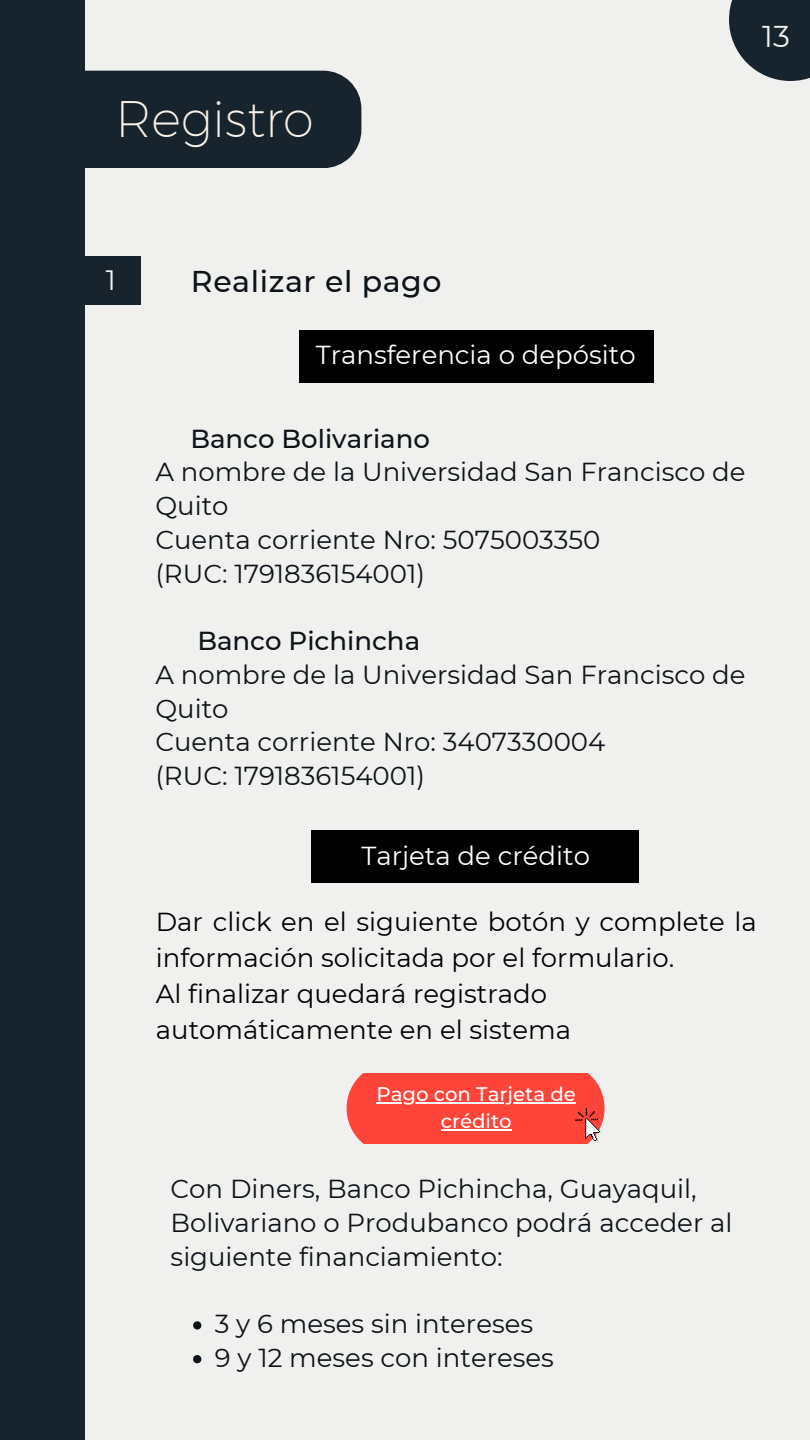
<style>
.page{position:relative;width:810px;height:1440px;background:#f0f0ee}
.page>*{position:absolute;margin:0;border:0;box-sizing:border-box;transform-origin:0 0}
.t1{font:300 50px "Kief Montaser Extra";color:#faf2e9}
.t2{font:500 30px "Montserrat";letter-spacing:.02em;color:#0c1319}
.t3{font:30px "Montserrat";color:#f0f0ee}
.t4{font:28px "Montserrat";color:#f0f0ee}
.t5{font:26px/33.8px "Montserrat";color:#0c1319}
.t6{font:26px/36px "Montserrat";color:#000}
.t7{font:26px "Montserrat";color:#fff}
.t8{font:500 26px "Montserrat";color:#0c1319}
.t9{font:500 19.7px/27px "Montserrat";color:#fff;text-align:center}
</style>
<div class="page">
<div style="left:347px;top:1073px;width:258px;height:71px;background:#ff443a"></div>
<hr style="left:377px;top:1102px;width:199px;height:2px;background:#fff">
<hr style="left:441px;top:1129px;width:71px;height:2px;background:#fff">
<img style="left:575px;top:1108px;width:30px;height:36px">
<div style="left:85px;top:257px;width:56px;height:48px;background:#17242d"></div>
<div style="left:0;top:0;width:85px;height:1440px;background:#17242d"></div>
<div style="left:299px;top:331px;width:354px;height:52px;background:#000"></div>
<svg style="left:193px;top:1321px;width:8px;height:9px"></svg>
<svg style="left:193px;top:1355px;width:8px;height:8px"></svg>
<div style="left:311px;top:830px;width:327px;height:52px;background:#000"></div>
<div style="left:729px;top:0;width:81px;height:81px;background:#17242d"></div>
<div style="left:85px;top:71px;width:276px;height:97px;background:#17242d"></div>
<p class="t1" style="left:116px;top:89px;width:200px">Registro</p>
<p class="t3" style="left:762px;top:18px;width:29px">13</p>
<p class="t4" style="left:106px;top:263px;width:12px">1</p>
<p class="t2" style="left:191px;top:263px;width:252px">Realizar el pago</p>
<p class="t7" style="left:316px;top:339px;width:321px">Transferencia o depósito</p>
<p class="t8" style="left:190px;top:423px;width:241px">Banco Bolivariano</p>
<p class="t5" style="left:155px;top:455px;width:592px">A nombre de la Universidad San Francisco de<br>Quito</p>
<p class="t5" style="left:155px;top:523px;width:447px">Cuenta corriente Nro: 5075003350</p>
<p class="t5" style="left:155px;top:556px;width:271px">(RUC: 1791836154001)</p>
<p class="t8" style="left:197px;top:625px;width:224px">Banco Pichincha</p>
<p class="t5" style="left:155px;top:658px;width:592px">A nombre de la Universidad San Francisco de<br>Quito</p>
<p class="t5" style="left:155px;top:725px;width:451px">Cuenta corriente Nro: 3407330004</p>
<p class="t5" style="left:155px;top:759px;width:271px">(RUC: 1791836154001)</p>
<p class="t7" style="left:361px;top:840px;width:230px">Tarjeta de crédito</p>
<p class="t6" style="left:156px;top:903px;width:602px">Dar click en el siguiente botón y complete la información solicitada por el formulario.</p>
<p class="t6" style="left:156px;top:975px;width:417px">Al finalizar quedará registrado automáticamente en el sistema</p>
<p class="t9" style="left:377px;top:1080px;width:201px">Pago con Tarjeta de crédito</p>
<p class="t5" style="left:171px;top:1172px;width:563px">Con Diners, Banco Pichincha, Guayaquil,<br>Bolivariano o Produbanco podrá acceder al siguiente financiamiento:</p>
<p class="t5" style="left:215px;top:1307px;width:320px">3 y 6 meses sin intereses</p>
<p class="t5" style="left:215px;top:1341px;width:341px">9 y 12 meses con intereses</p>
</div>
